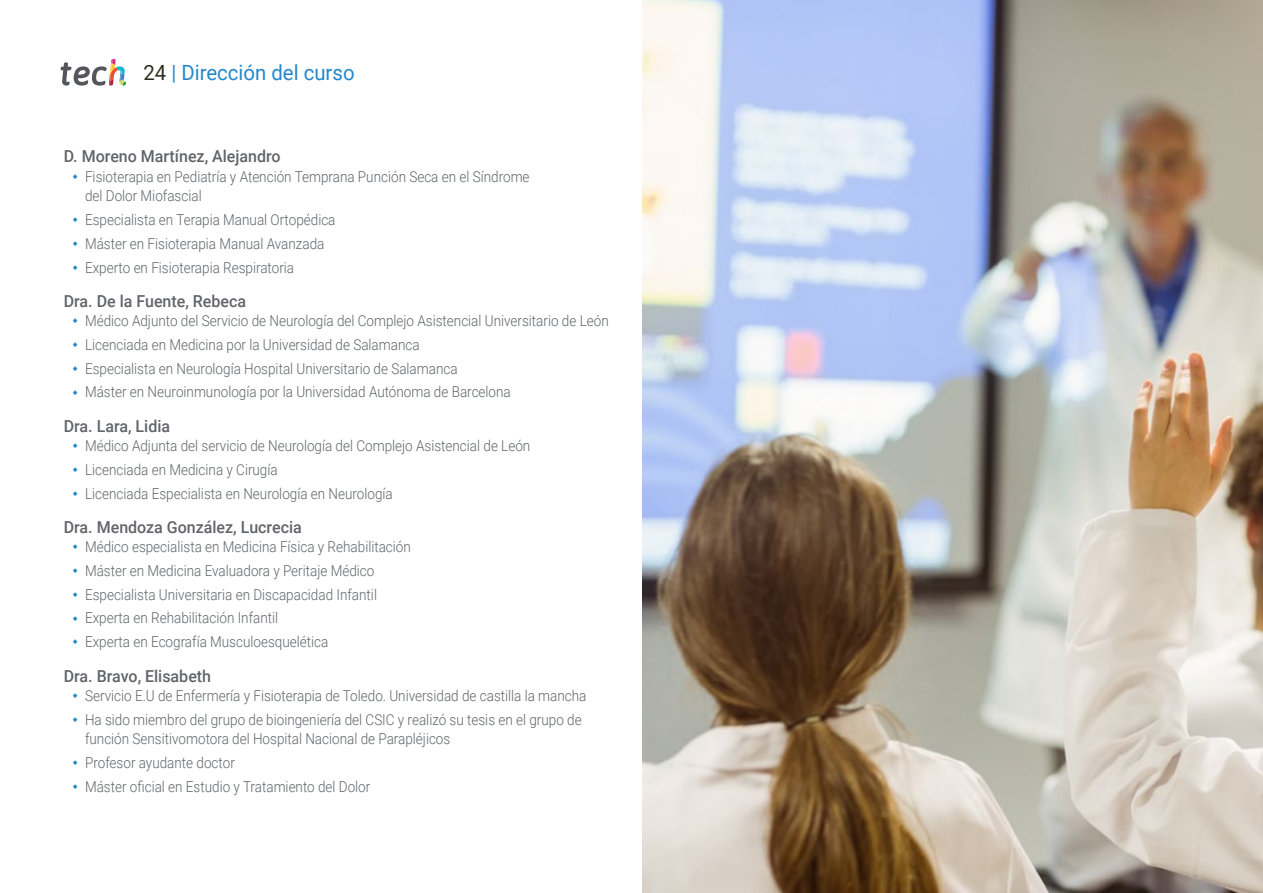
<style>
.page{position:relative;width:1263px;height:893px;background:#fff}
.page>*{position:absolute;margin:0;border:0;box-sizing:border-box;transform-origin:0 0}
.t1{font:21px "Roboto";color:#2488c9}
.t2{font:500 16.5px "Roboto";color:#61646a}
.t3{font:300 15px/23.7px "Roboto";color:#61646a;scale:.9 1}
.s1{color:#312e20}
</style>
<div class="page">
<svg style="left:61px;top:59px;width:65px;height:27px"></svg>
<img style="left:642px;top:0;width:621px;height:893px">
<h1 class="t1" style="left:144px;top:57px;width:213px"><span class="s1">24</span> | Dirección del curso</h1>
<p class="t2" style="left:64px;top:145px;width:218px">D. Moreno Martínez, Alejandro</p>
<p class="t3" style="left:85px;top:166px;width:495px;line-height:19.5px">Fisioterapia en Pediatría y Atención Temprana Punción Seca en el Síndrome del Dolor Miofascial</p>
<p class="t3" style="left:85px;top:207px;width:280px">Especialista en Terapia Manual Ortopédica<br>Máster en Fisioterapia Manual Avanzada<br>Experto en Fisioterapia Respiratoria</p>
<p class="t2" style="left:64px;top:289px;width:184px">Dra. De la Fuente, Rebeca</p>
<p class="t3" style="left:85px;top:308px;width:583px">Médico Adjunto del Servicio de Neurología del Complejo Asistencial Universitario de León Licenciada en Medicina por la Universidad de Salamanca<br>Especialista en Neurología Hospital Universitario de Salamanca<br>Máster en Neuroinmunología por la Universidad Autónoma de Barcelona</p>
<p class="t2" style="left:64px;top:414px;width:108px">Dra. Lara, Lidia</p>
<p class="t3" style="left:85px;top:433px;width:496px">Médico Adjunta del servicio de Neurología del Complejo Asistencial de León<br>Licenciada en Medicina y Cirugía<br>Licenciada Especialista en Neurología en Neurología</p>
<p class="t2" style="left:64px;top:515px;width:240px">Dra. Mendoza González, Lucrecia</p>
<p class="t3" style="left:85px;top:534px;width:364px">Médico especialista en Medicina Física y Rehabilitación Máster en Medicina Evaluadora y Peritaje Médico Especialista Universitaria en Discapacidad Infantil Experta en Rehabilitación Infantil<br>Experta en Ecografía Musculoesquelética</p>
<p class="t2" style="left:64px;top:664px;width:149px">Dra. Bravo, Elisabeth</p>
<p class="t3" style="left:85px;top:683px;width:559px">Servicio E.U de Enfermería y Fisioterapia de Toledo. Universidad de castilla la mancha<br>Ha sido miembro del grupo de bioingeniería del CSIC y realizó su tesis en el grupo de</p>
<p class="t3" style="left:85px;top:726px;width:407px">función Sensitivomotora del Hospital Nacional de Parapléjicos<br>Profesor ayudante doctor<br>Máster oficial en Estudio y Tratamiento del Dolor</p>
</div>
